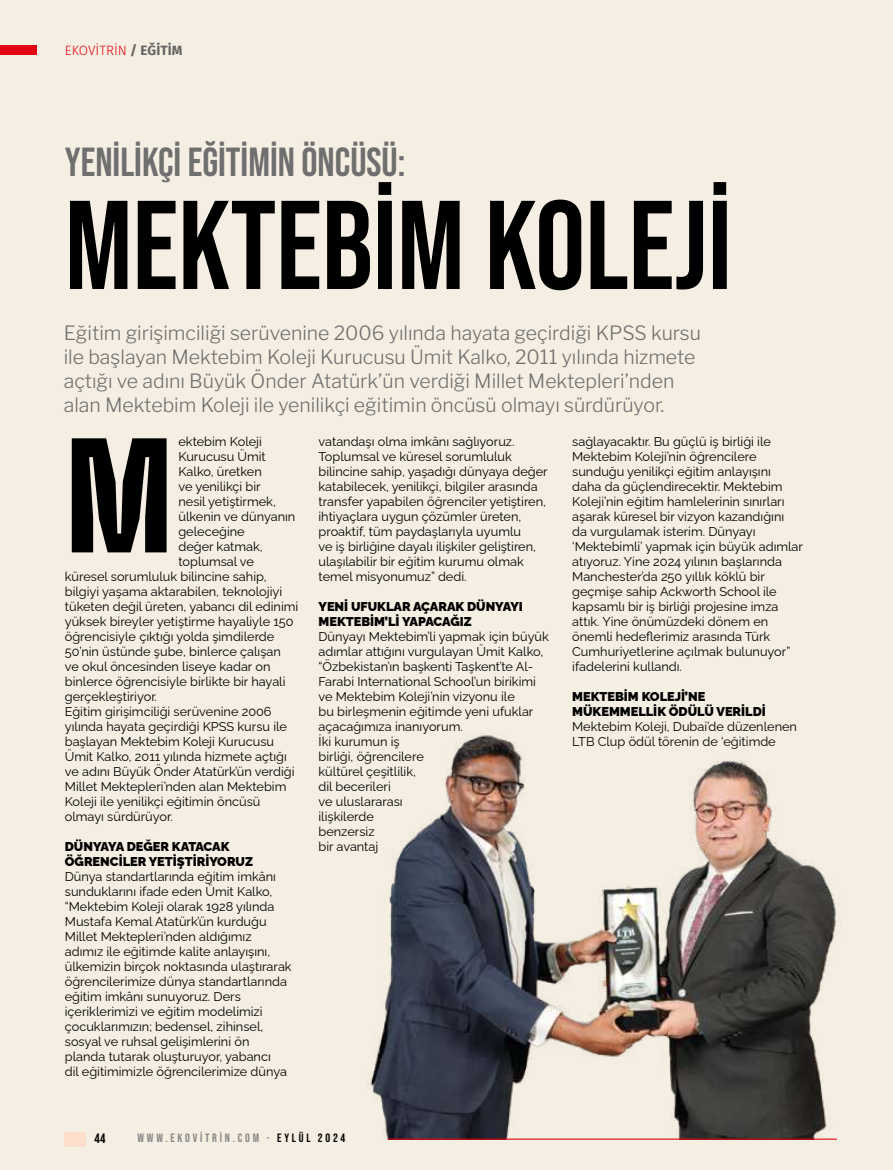
<style>
.page{position:relative;width:893px;height:1170px;background:#fff}
.page>*{position:absolute;margin:0;border:0;box-sizing:border-box;transform-origin:0 0}
.t1{font:100 142.5px "Big Shoulders Display";color:#000}
.t2{font:125.85px "Bebas Neue";color:#000}
.t3{font:40.35px "Bebas Neue";color:#706f6f}
.t4{font:300 19.5px/24px "Libre Franklin";color:#706f6f}
.t5{font:300 13.5px "Fira Sans";color:#e30613}
.t6{font:13.5px "Bebas Neue";color:#000}
.t7{font:12.75px/15px "Raleway";color:#000}
.t8{font:900 12.75px/15px "Raleway";color:#000}
.t9{font:12px "Bebas Neue";letter-spacing:.23em;color:#878787}
.s1{font-weight:700;color:#646363}
.s2{color:#9d9d9c}
.s3{color:#000}
</style>
<div class="page">
<div style="left:0;top:0;width:893px;height:1169px;background:#f5eee2"></div>
<img style="left:370px;top:733px;width:468px;height:405px">
<div style="left:65px;top:1131px;width:21px;height:15px;background:#fddeca"></div>
<div style="left:0;top:46px;width:37px;height:9px;background:#e30613"></div>
<hr style="left:387px;top:1138px;width:450px;height:1px;background:#e30613">
<p class="t5" style="left:65px;top:41px;width:119px">EKOVİTRİN <span class="s1">/ EĞİTİM</span></p>
<h3 class="t3" style="left:65px;top:139px;width:342px">YENİLİKÇİ EĞİTİMİN ÖNCÜSÜ:</h3>
<h2 class="t2" style="left:65px;top:174px;width:669px">MEKTEBİM KOLEJİ</h2>
<p class="t4" style="left:64px;top:319px;width:639px">Eğitim girişimciliği serüvenine 2006 yılında hayata geçirdiği KPSS kursu ile başlayan Mektebim Koleji Kurucusu Ümit Kalko, 2011 yılında hizmete açtığı ve adını Büyük Önder Atatürk’ün verdiği Millet Mektepleri’nden alan Mektebim Koleji ile yenilikçi eğitimin öncüsü olmayı sürdürüyor.</p>
<h1 class="t1" style="left:66px;top:401px;width:108px">M</h1>
<p class="t7" style="left:572px;top:432px;width:232px">sağlayacaktır. Bu güçlü iş birliği ile Mektebim Koleji’nin öğrencilere sunduğu yenilikçi eğitim anlayışını daha da güçlendirecektir. Mektebim Koleji’nin eğitim hamlelerinin sınırları aşarak küresel bir vizyon kazandığını<br>da vurgulamak isterim. Dünyayı ‘Mektebimli’ yapmak için büyük adımlar atıyoruz. Yine 2024 yılının başlarında Manchester’da 250 yıllık köklü bir geçmişe sahip Ackworth School ile kapsamlı bir iş birliği projesine imza attık. Yine önümüzdeki dönem en önemli hedeflerimiz arasında Türk Cumhuriyetlerine açılmak bulunuyor” ifadelerini kullandı.</p>
<p class="t8" style="left:572px;top:687px;width:195px">MEKTEBİM KOLEJİ’NE<br>MÜKEMMELLİK ÖDÜLÜ VERİLDİ</p>
<p class="t7" style="left:572px;top:717px;width:226px">Mektebim Koleji, Dubai’de düzenlenen<br>LTB Clup ödül törenin de ‘eğitimde</p>
<p class="t7" style="left:319px;top:432px;width:231px">vatandaşı olma imkânı sağlıyoruz.<br>Toplumsal ve küresel sorumluluk bilincine sahip, yaşadığı dünyaya değer katabilecek, yenilikçi, bilgiler arasında transfer yapabilen öğrenciler yetiştiren, ihtiyaçlara uygun çözümler üreten, proaktif, tüm paydaşlarıyla uyumlu<br>ve iş birliğine dayalı ilişkiler geliştiren, ulaşılabilir bir eğitim kurumu olmak temel misyonumuz” dedi.</p>
<p class="t8" style="left:319px;top:597px;width:206px">YENİ UFUKLAR AÇARAK DÜNYAYI<br>MEKTEBİM’Lİ YAPACAĞIZ</p>
<p class="t7" style="left:319px;top:627px;width:232px">Dünyayı Mektebim’li yapmak için büyük adımlar attığını vurgulayan Ümit Kalko, “Özbekistan’ın başkenti Taşkent’te Al-<br>Farabi International School’un birikimi ve Mektebim Koleji’nin vizyonu ile<br>bu birleşmenin eğitimde yeni ufuklar açacağımıza inanıyorum.<br>İki kurumun iş<br>birliği, öğrencilere<br>kültürel çeşitlilik,<br>dil becerileri<br>ve uluslararası<br>ilişkilerde<br>benzersiz<br>bir avantaj</p>
<p class="t7" style="left:178px;top:432px;width:85px">ektebim Koleji</p>
<p class="t7" style="left:178px;top:447px;width:89px">Kurucusu Ümit</p>
<p class="t7" style="left:178px;top:462px;width:85px">Kalko, üretken</p>
<p class="t7" style="left:178px;top:477px;width:84px">ve yenilikçi bir</p>
<p class="t7" style="left:178px;top:492px;width:99px">nesil yetiştirmek,</p>
<p class="t7" style="left:178px;top:507px;width:118px">ülkenin ve dünyanın</p>
<p class="t7" style="left:178px;top:522px;width:68px">geleceğine</p>
<p class="t7" style="left:178px;top:537px;width:86px">değer katmak,</p>
<p class="t7" style="left:178px;top:552px;width:77px">toplumsal ve</p>
<p class="t7" style="left:65px;top:567px;width:203px">küresel sorumluluk bilincine sahip,</p>
<p class="t7" style="left:65px;top:582px;width:219px">bilgiyi yaşama aktarabilen, teknolojiyi</p>
<p class="t7" style="left:65px;top:597px;width:235px">tüketen değil üreten, yabancı dil edinimi</p>
<p class="t7" style="left:65px;top:612px;width:230px">yüksek bireyler yetiştirme hayaliyle 150</p>
<p class="t7" style="left:65px;top:627px;width:211px">öğrencisiyle çıktığı yolda şimdilerde</p>
<p class="t7" style="left:65px;top:642px;width:218px">50’nin üstünde şube, binlerce çalışan</p>
<p class="t7" style="left:65px;top:657px;width:207px">ve okul öncesinden liseye kadar on</p>
<p class="t7" style="left:65px;top:672px;width:222px">binlerce öğrencisiyle birlikte bir hayali</p>
<p class="t7" style="left:65px;top:687px;width:94px">gerçekleştiriyor.</p>
<p class="t7" style="left:65px;top:702px;width:208px">Eğitim girişimciliği serüvenine 2006</p>
<p class="t7" style="left:65px;top:717px;width:224px">yılında hayata geçirdiği KPSS kursu ile</p>
<p class="t7" style="left:65px;top:732px;width:211px">başlayan Mektebim Koleji Kurucusu</p>
<p class="t7" style="left:65px;top:747px;width:223px">Ümit Kalko, 2011 yılında hizmete açtığı</p>
<p class="t7" style="left:65px;top:762px;width:231px">ve adını Büyük Önder Atatürk’ün verdiği</p>
<p class="t7" style="left:65px;top:777px;width:223px">Millet Mektepleri’nden alan Mektebim</p>
<p class="t7" style="left:65px;top:792px;width:197px">Koleji ile yenilikçi eğitimin öncüsü</p>
<p class="t7" style="left:65px;top:807px;width:109px">olmayı sürdürüyor.</p>
<p class="t8" style="left:65px;top:837px;width:190px">DÜNYAYA DEĞER KATACAK<br>ÖĞRENCİLER YETİŞTİRİYORUZ</p>
<p class="t7" style="left:65px;top:867px;width:228px">Dünya standartlarında eğitim imkânı sunduklarını ifade eden Ümit Kalko, “Mektebim Koleji olarak 1928 yılında Mustafa Kemal Atatürk’ün kurduğu Millet Mektepleri’nden aldığımız adımız ile eğitimde kalite anlayışını, ülkemizin birçok noktasında ulaştırarak öğrencilerimize dünya standartlarında eğitim imkânı sunuyoruz. Ders içeriklerimizi ve eğitim modelimizi çocuklarımızın; bedensel, zihinsel, sosyal ve ruhsal gelişimlerini ön planda tutarak oluşturuyor, yabancı<br>dil eğitimimizle öğrencilerimize dünya</p>
<p class="t6" style="left:95px;top:1130px;width:12px">44</p>
<p class="t9" style="left:137px;top:1131px;width:210px">WWW.EKOVİTRİN.COM <span class="s2">-</span> <span class="s3">EYLÜL 2024</span></p>
</div>
